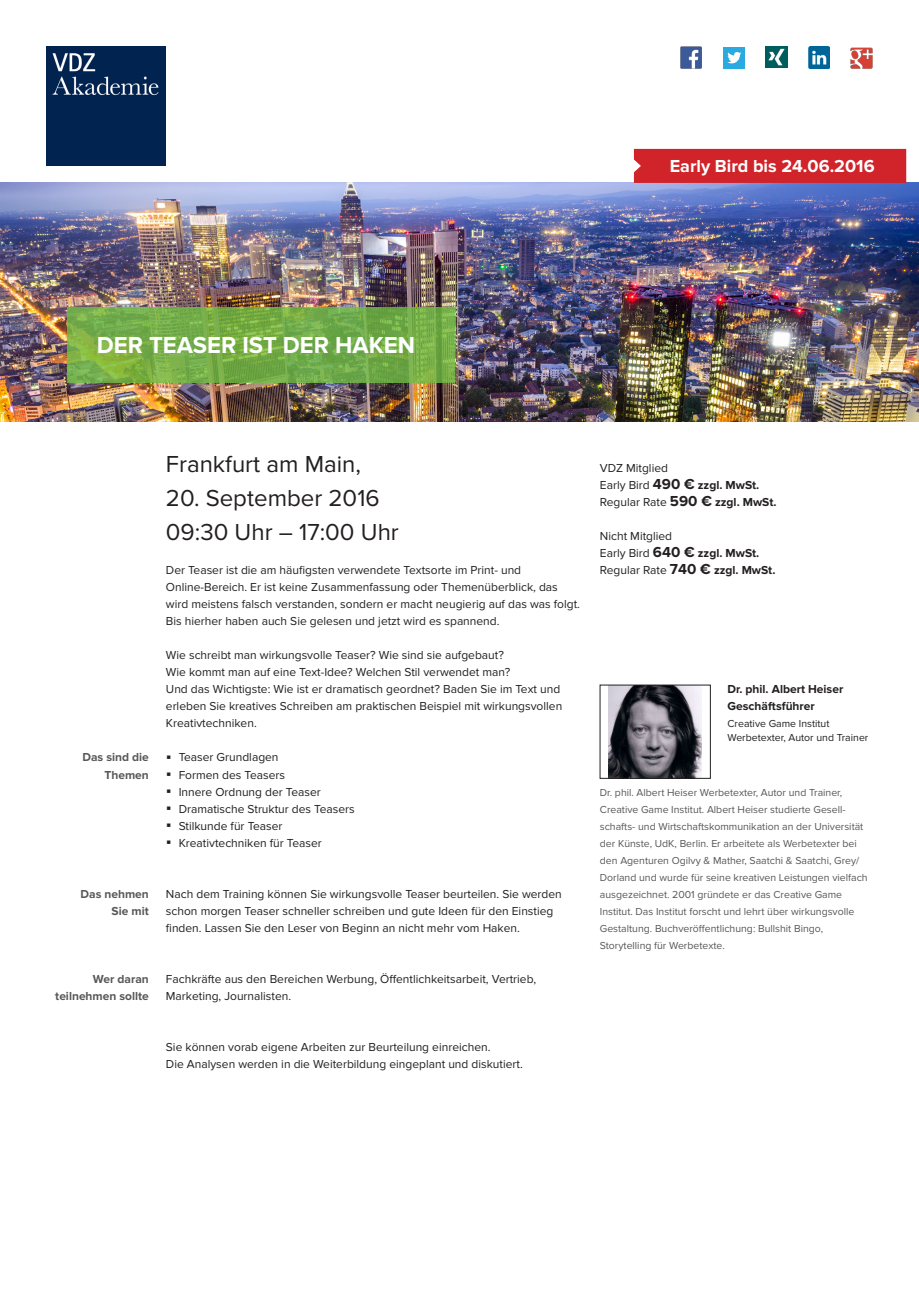
<style>
.page{position:relative;width:919px;height:1289px;background:#fff}
.page>*{position:absolute;margin:0;border:0;box-sizing:border-box;transform-origin:0 0}
.Fließtext_Titel{font:24px "Proxima Nova";color:#231f20}
.Header_Titel_groß{font:700 24px "Proxima Nova";color:#fff}
.Early_Bird{font:700 18px "Proxima Nova";color:#fff}
.Fließtext_Einleitung{font:12px/17px "Proxima Nova";color:#231f20}
.Fließtext{font:12px/17px "Proxima Nova";color:#231f20}
.Marginalien{font:700 12px/17px "Proxima Nova";color:#57585a;text-align:right}
.Fließtext-2{font:700 12px "Proxima Nova";color:#231f20}
.Referent_Name{font:700 12px "Proxima Nova";color:#231f20}
.Referent_Text{font:10.5px/17px "Proxima Nova";color:#57585a}
.Referent_Titel{font:10.5px/13.8px "Proxima Nova";color:#231f20}
.s1{font-weight:400}
.s2{font-size:15px}
.s3{font-weight:700;font-size:15px}
.s4{font-weight:700}
</style>
<div class="page">
<img style="left:0;top:183px;width:918px;height:238px">
<svg style="left:67px;top:307px;width:387px;height:76px;background:#75ad48"></svg>
<img style="left:608px;top:687px;width:93px;height:89px">
<div style="left:600px;top:685px;width:110px;height:93px;border:1px solid #231f20"></div>
<div style="left:634px;top:149px;width:272px;height:34px;background:#d1232a"></div>
<img style="left:47px;top:47px;width:119px;height:119px">
<div style="left:723px;top:47px;width:21px;height:21px;background:#2aaae1"></div>
<svg style="left:727px;top:52px;width:14px;height:11px"></svg>
<img style="left:680px;top:47px;width:21px;height:21px">
<img style="left:765px;top:47px;width:22px;height:21px">
<img style="left:808px;top:47px;width:21px;height:21px">
<img style="left:850px;top:47px;width:22px;height:21px">
<p class="Early_Bird" style="left:669px;top:155px;width:206px">Early Bird bis 24.06.2016</p>
<p class="Header_Titel_groß" style="left:97px;top:331px;width:320px">DER TEASER IST DER HAKEN</p>
<p class="Marginalien" style="left:82px;top:749px;width:68px">Das sind die<br>Themen</p>
<p class="Marginalien" style="left:81px;top:885px;width:70px">Das nehmen</p>
<p class="Marginalien" style="left:112px;top:902px;width:39px">Sie mit</p>
<p class="Marginalien" style="left:93px;top:970px;width:57px">Wer daran</p>
<p class="Marginalien" style="left:55px;top:987px;width:95px">teilnehmen sollte</p>
<p class="Fließtext_Titel" style="left:166px;top:450px;width:196px">Frankfurt am Main,</p>
<p class="Fließtext_Titel" style="left:166px;top:484px;width:215px">20. September 2016</p>
<p class="Fließtext_Titel" style="left:166px;top:518px;width:234px">09:30 Uhr – 17:00 Uhr</p>
<p class="Fließtext_Einleitung" style="left:166px;top:562px;width:415px">Der Teaser ist die am häufigsten verwendete Textsorte im Print- und Online-Bereich. Er ist keine Zusammenfassung oder Themenüberblick, das wird meistens falsch verstanden, sondern er macht neugierig auf das was folgt.<br>Bis hierher haben auch Sie gelesen und jetzt wird es spannend.</p>
<p class="Fließtext_Einleitung" style="left:166px;top:647px;width:339px">Wie schreibt man wirkungsvolle Teaser? Wie sind sie aufgebaut?</p>
<p class="Fließtext_Einleitung" style="left:166px;top:664px;width:346px">Wie kommt man auf eine Text-Idee? Welchen Stil verwendet man?</p>
<p class="Fließtext_Einleitung" style="left:166px;top:681px;width:398px">Und das Wichtigste: Wie ist er dramatisch geordnet? Baden Sie im Text und erleben Sie kreatives Schreiben am praktischen Beispiel mit wirkungsvollen<br>Kreativtechniken.</p>
<p class="Fließtext_Einleitung" style="left:179px;top:749px;width:101px">Teaser Grundlagen</p>
<p class="Fließtext_Einleitung" style="left:179px;top:766px;width:108px">Formen des Teasers</p>
<p class="Fließtext_Einleitung" style="left:179px;top:783px;width:144px">Innere Ordnung der Teaser</p>
<p class="Fließtext_Einleitung" style="left:179px;top:800px;width:177px">Dramatische Struktur des Teasers</p>
<p class="Fließtext_Einleitung" style="left:179px;top:817px;width:105px">Stilkunde für Teaser</p>
<p class="Fließtext_Einleitung" style="left:179px;top:834px;width:145px">Kreativtechniken für Teaser</p>
<p class="Fließtext_Einleitung" style="left:166px;top:885px;width:397px">Nach dem Training können Sie wirkungsvolle Teaser beurteilen. Sie werden schon morgen Teaser schneller schreiben und gute Ideen für den Einstieg finden. Lassen Sie den Leser von Beginn an nicht mehr vom Haken.</p>
<p class="Fließtext" style="left:166px;top:970px;width:372px">Fachkräfte aus den Bereichen Werbung, Öffentlichkeitsarbeit, Vertrieb,</p>
<p class="Fließtext" style="left:166px;top:987px;width:127px">Marketing, Journalisten.</p>
<p class="Fließtext" style="left:166px;top:1038px;width:358px">Sie können vorab eigene Arbeiten zur Beurteilung einreichen.<br>Die Analysen werden in die Weiterbildung eingeplant und diskutiert.</p>
<p class="Fließtext" style="left:600px;top:460px;width:70px">VDZ Mitglied</p>
<p class="Fließtext-2" style="left:600px;top:478px;width:161px"><span class="s1">Early Bird</span> <span class="s2">490 €</span> zzgl. MwSt.</p>
<p class="Fließtext" style="left:600px;top:494px;width:178px">Regular Rate <span class="s3">590 €</span> <span class="s4">zzgl. MwSt.</span></p>
<p class="Fließtext" style="left:600px;top:528px;width:74px">Nicht Mitglied</p>
<p class="Fließtext-2" style="left:600px;top:546px;width:161px"><span class="s1">Early Bird</span> <span class="s2">640 €</span> zzgl. MwSt.</p>
<p class="Fließtext" style="left:600px;top:562px;width:177px">Regular Rate <span class="s3">740 €</span> <span class="s4">zzgl. MwSt.</span></p>
<p class="Referent_Name" style="left:727px;top:682px;width:117px">Dr. phil. Albert Heiser</p>
<p class="Referent_Name" style="left:727px;top:699px;width:89px">Geschäftsführer</p>
<p class="Referent_Titel" style="left:727px;top:717px;width:142px">Creative Game Institut<br>Werbetexter, Autor und Trainer</p>
<p class="Referent_Text" style="left:600px;top:784px;width:269px">Dr. phil. Albert Heiser Werbetexter, Autor und Trainer, Creative Game Institut. Albert Heiser studierte Gesell&shy;schafts- und Wirtschaftskommunikation an der Universität der Künste, UdK, Berlin. Er arbeitete als Werbetexter bei den Agenturen Ogilvy &amp; Mather, Saatchi &amp; Saatchi, Grey/ Dorland und wurde für seine kreativen Leistungen vielfach ausgezeichnet. 2001 gründete er das Creative Game Institut. Das Institut forscht und lehrt über wirkungsvolle Gestaltung. Buchveröffentlichung: Bullshit Bingo, Storytelling für Werbetexte.</p>
</div>
